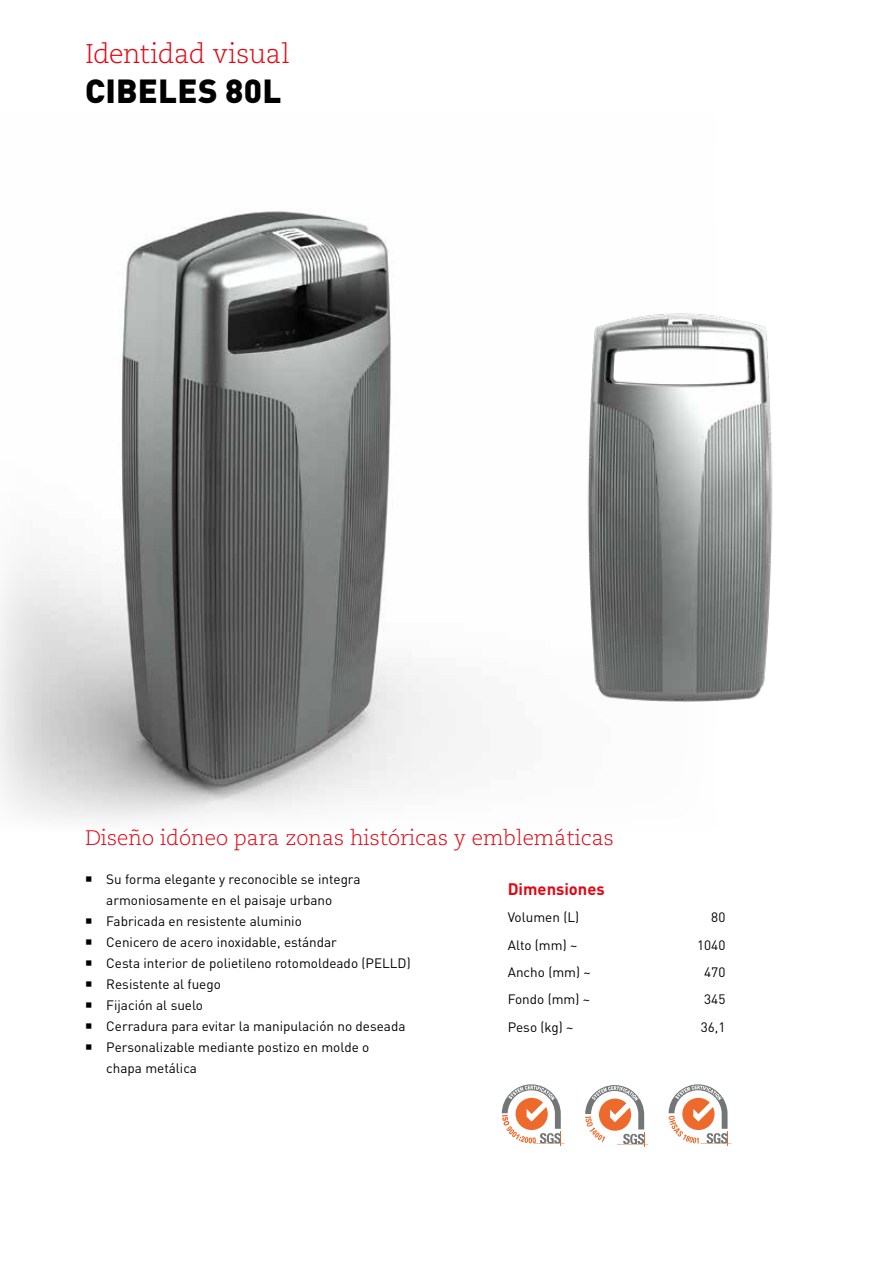
<style>
.page{position:relative;width:893px;height:1263px;background:#fff}
.page>*{position:absolute;margin:0;border:0;box-sizing:border-box;transform-origin:0 0}
.t1{font:900 33px "DIN Pro";letter-spacing:.005em;color:#000}
.t2{font:300 27px "Caecilia LT Std";letter-spacing:-.015em;color:#e30613}
.t3{font:300 21px "Caecilia LT Std";color:#e30613}
.t4{font:700 16.5px "DIN Pro";color:#e30613}
.t5{font:13.5px/21px "DIN Pro";color:#000}
</style>
<div class="page">
<img style="left:0;top:211px;width:456px;height:609px">
<img style="left:587px;top:313px;width:186px;height:389px">
<svg style="left:502px;top:1084px;width:63px;height:62px"></svg>
<svg style="left:668px;top:1084px;width:63px;height:62px"></svg>
<svg style="left:585px;top:1085px;width:63px;height:61px"></svg>
<h2 class="t2" style="left:85px;top:39px;width:206px">Identidad visual</h2>
<h1 class="t1" style="left:85px;top:69px;width:198px">CIBELES 80L</h1>
<h3 class="t3" style="left:85px;top:826px;width:530px">Diseño idóneo para zonas históricas y emblemáticas</h3>
<p class="t5" style="left:106px;top:868px;width:306px">Su forma elegante y reconocible se integra armoniosamente en el paisaje urbano<br>Fabricada en resistente aluminio<br>Cenicero de acero inoxidable, estándar<br>Cesta interior de polietileno rotomoldeado (PELLD)<br>Resistente al fuego<br>Fijación al suelo<br>Cerradura para evitar la manipulación no deseada Personalizable mediante postizo en molde o<br>chapa metálica</p>
<p class="t4" style="left:508px;top:878px;width:98px">Dimensiones</p>
<p class="t5" style="left:508px;top:906px;width:73px">Volumen (L)</p>
<p class="t5" style="left:711px;top:906px;width:16px">80</p>
<p class="t5" style="left:508px;top:934px;width:71px">Alto (mm) ~</p>
<p class="t5" style="left:697px;top:934px;width:30px">1040</p>
<p class="t5" style="left:508px;top:961px;width:84px">Ancho (mm) ~</p>
<p class="t5" style="left:704px;top:961px;width:23px">470</p>
<p class="t5" style="left:508px;top:988px;width:84px">Fondo (mm) ~</p>
<p class="t5" style="left:704px;top:988px;width:23px">345</p>
<p class="t5" style="left:508px;top:1016px;width:67px">Peso (kg) ~</p>
<p class="t5" style="left:701px;top:1016px;width:26px">36,1</p>
</div>
